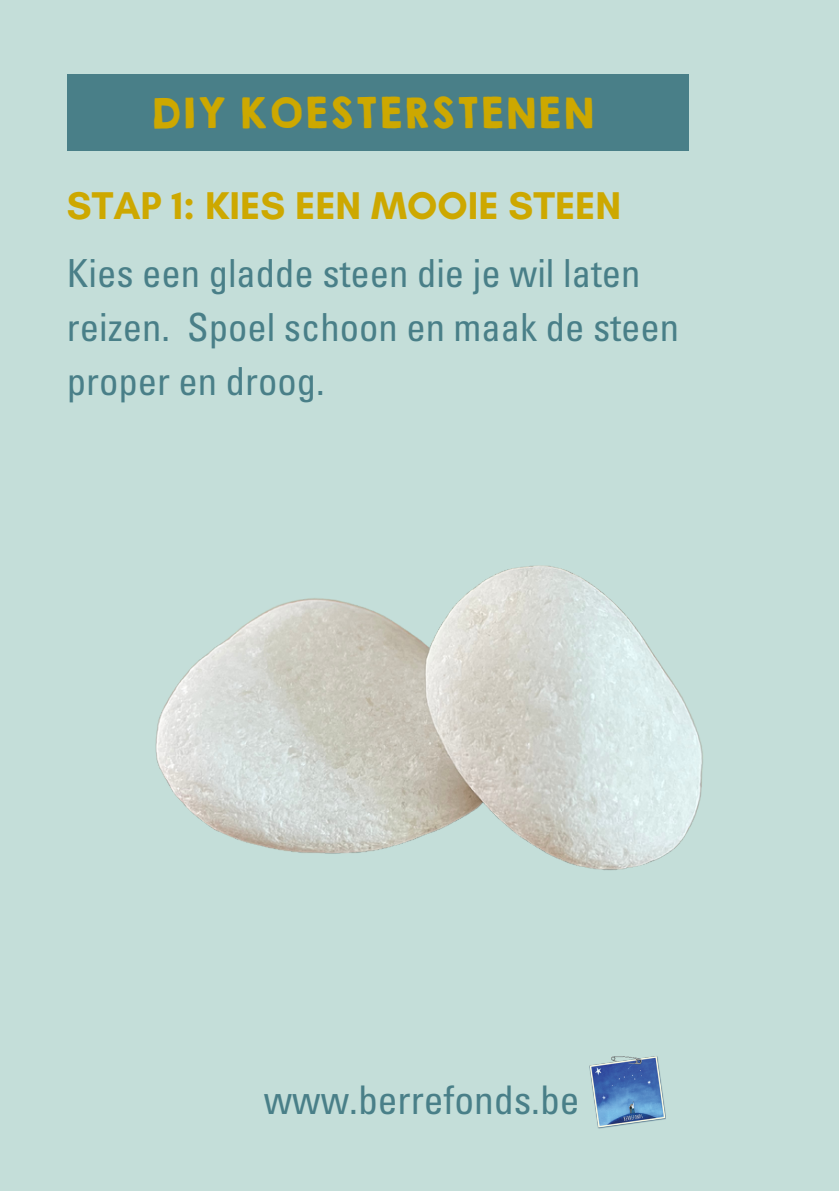
<style>
.page{position:relative;width:839px;height:1191px;background:#fff}
.page>*{position:absolute;margin:0;border:0;box-sizing:border-box;transform-origin:0 0}
.t1{font:700 39.4px "Glacial Indifference";color:#cda800}
.t2{font:condensed 39.4px "Univers LT Std";color:#497f88}
.t3{font:condensed 38.6px/54px "Univers LT Std";color:#497f88}
.t4{font:38px "KGHAPPY Solid";color:#cda800}
</style>
<div class="page">
<div style="left:0;top:0;width:838px;height:1191px;background:#c4ded9"></div>
<div style="left:67px;top:74px;width:621px;height:77px;background:#497f88"></div>
<img style="left:155px;top:565px;width:548px;height:305px">
<img style="left:589px;top:1056px;width:77px;height:73px">
<p class="t4" style="left:150px;top:84px;width:445px">DIY KOESTERSTENEN</p>
<p class="t1" style="left:67px;top:182px;width:556px">STAP 1: KIES EEN MOOIE STEEN</p>
<p class="t3" style="left:67px;top:251px;width:613px">Kies een gladde steen die je wil laten reizen. Spoel schoon en maak de steen proper en droog.</p>
<p class="t2" style="left:264px;top:1086px;width:317px">www.berrefonds.be</p>
</div>
